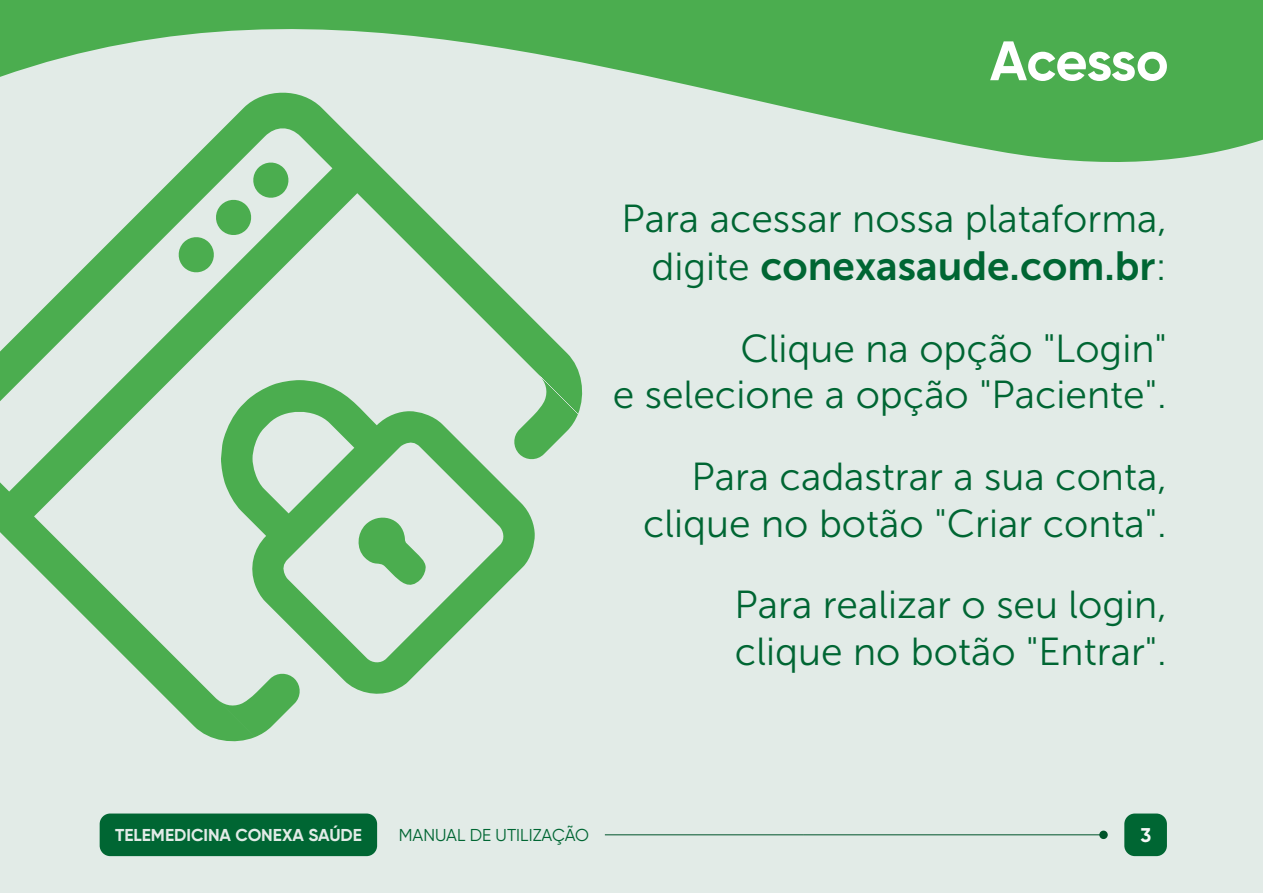
<style>
.page{position:relative;width:1263px;height:893px;background:#e2ebe7}
.page>*{position:absolute;margin:0;border:0;box-sizing:border-box;transform-origin:0 0}
.t1{font:700 55.5px "Gilroy";letter-spacing:-.015em;color:#fff}
.t2{font:40.5px "Museo Sans 700";color:#063}
.t3{font:39px/46.8px "Museo Sans 300";color:#063;text-align:right}
.t4{font:700 19.8px "Gilroy";color:#f8f8f8}
.t5{font:700 17.25px "Gilroy";color:#e2ebe7}
.t6{font:17.25px "Gilroy";color:#063}
.s1{font-family:"Museo Sans 300";font-size:39px}
</style>
<div class="page">
<svg style="left:0;top:0;width:1263px;height:162px;fill:#4bad4f"></svg>
<div style="left:1124px;top:813px;width:43px;height:43px;background:#063;border-radius:11px"></div>
<hr style="left:804px;top:834px;width:300px;height:1px;background:#00542a">
<div style="left:1099px;top:831px;width:9px;height:8px;background:#00542a;border-radius:50%"></div>
<hr style="left:605px;top:834px;width:199px;height:1px;background:#00542a">
<svg style="left:0;top:88px;width:586px;height:654px"></svg>
<svg style="left:177px;top:161px;width:113px;height:113px"></svg>
<svg style="left:221px;top:380px;width:314px;height:317px"></svg>
<svg style="left:356px;top:512px;width:70px;height:78px"></svg>
<div style="left:100px;top:813px;width:277px;height:43px;background:#063;border-radius:11px"></div>
<h1 class="t1" style="left:990px;top:37px;width:180px">Acesso</h1>
<p class="t3" style="left:621px;top:198px;width:547px">Para acessar nossa plataforma,</p>
<p class="t2" style="left:651px;top:249px;width:517px"><span class="s1">digite</span> conexasaude.com.br<span class="s1">:</span></p>
<p class="t3" style="left:740px;top:328px;width:428px">Clique na opção "Login"</p>
<p class="t3" style="left:613px;top:375px;width:555px">e selecione a opção "Paciente".</p>
<p class="t3" style="left:643px;top:457px;width:525px">Para cadastrar a sua conta, clique no botão "Criar conta".</p>
<p class="t3" style="left:735px;top:585px;width:434px;text-align:left">Para realizar o seu login, clique no botão "Entrar".</p>
<p class="t5" style="left:115px;top:827px;width:248px">TELEMEDICINA CONEXA SAÚDE</p>
<p class="t6" style="left:399px;top:827px;width:192px">MANUAL DE UTILIZAÇÃO</p>
<p class="t4" style="left:1140px;top:827px;width:12px">3</p>
</div>
